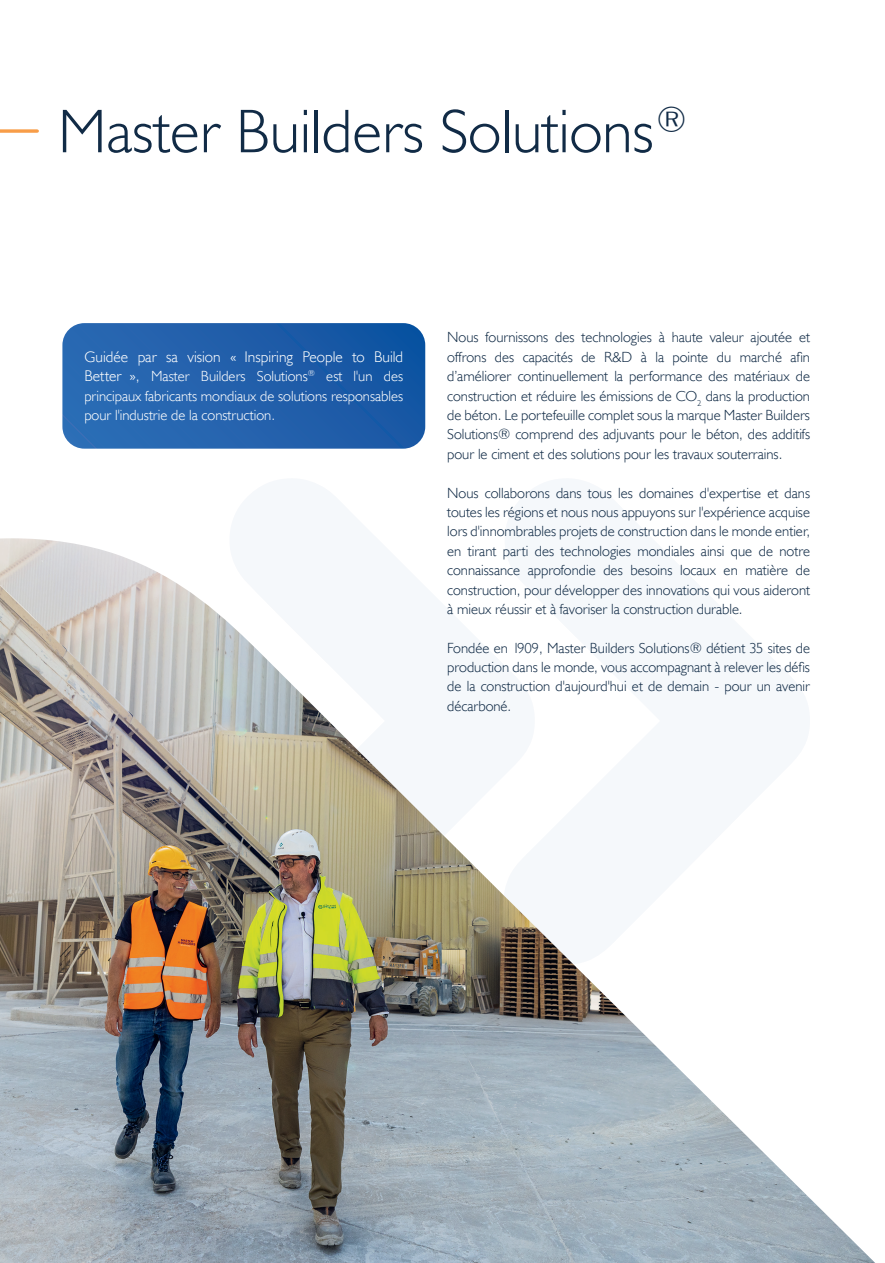
<style>
.page{position:relative;width:885px;height:1263px;background:#fff}
.page>*{position:absolute;margin:0;border:0;box-sizing:border-box;transform-origin:0 0}
.t1{font:300 61.95px "Humanist 521 BT";color:#112b46}
.t2{font:300 15.45px "Humanist 521 BT";color:#fff}
.t3{font:300 14.7px/19.4px "Humanist 521 BT";color:#112b46;text-align:justify}
.t4{font:300 14.7px/19.4px "Humanist 521 BT";color:#fff;text-align:justify}
.s1{font-size:15.45px}
</style>
<div class="page">
<svg style="left:0;top:129px;width:37px;height:4px"></svg>
<svg style="left:62px;top:323px;width:363px;height:126px;background:#2663ad"></svg>
<img style="left:0;top:538px;width:875px;height:725px">
<p class="t1" style="left:58px;top:93px;width:630px">Master Builders Solutions <sup>®</sup></p>
<p class="t2" style="left:84px;top:347px;width:320px">Guidée par sa vision « Inspiring People to Build</p>
<p class="t4" style="left:84px;top:366px;width:320px"><span class="s1">Better »,</span> Master Builders Solutions<sup>®</sup> est l'un des principaux fabricants mondiaux de solutions responsables pour l'industrie de la construction.</p>
<p class="t3" style="left:447px;top:328px;width:364px">Nous fournissons des technologies à haute valeur ajoutée et offrons des capacités de R&amp;D à la pointe du marché afin d’améliorer continuellement la performance des matériaux de construction et réduire les émissions de CO<sub>2</sub> dans la production de béton. Le portefeuille complet sous la marque Master Builders Solutions® comprend des adjuvants pour le béton, des additifs pour le ciment et des solutions pour les travaux souterrains.</p>
<p class="t3" style="left:447px;top:483px;width:364px">Nous collaborons dans tous les domaines d'expertise et dans toutes les régions et nous nous appuyons sur l'expérience acquise lors d'innombrables projets de construction dans le monde entier, en tirant parti des technologies mondiales ainsi que de notre connaissance approfondie des besoins locaux en matière de construction, pour développer des innovations qui vous aideront à mieux réussir et à favoriser la construction durable.</p>
<p class="t3" style="left:447px;top:638px;width:364px">Fondée en 1909, Master Builders Solutions® détient 35 sites de production dans le monde, vous accompagnant à relever les défis de la construction d'aujourd'hui et de demain - pour un avenir décarboné.</p>
</div>
